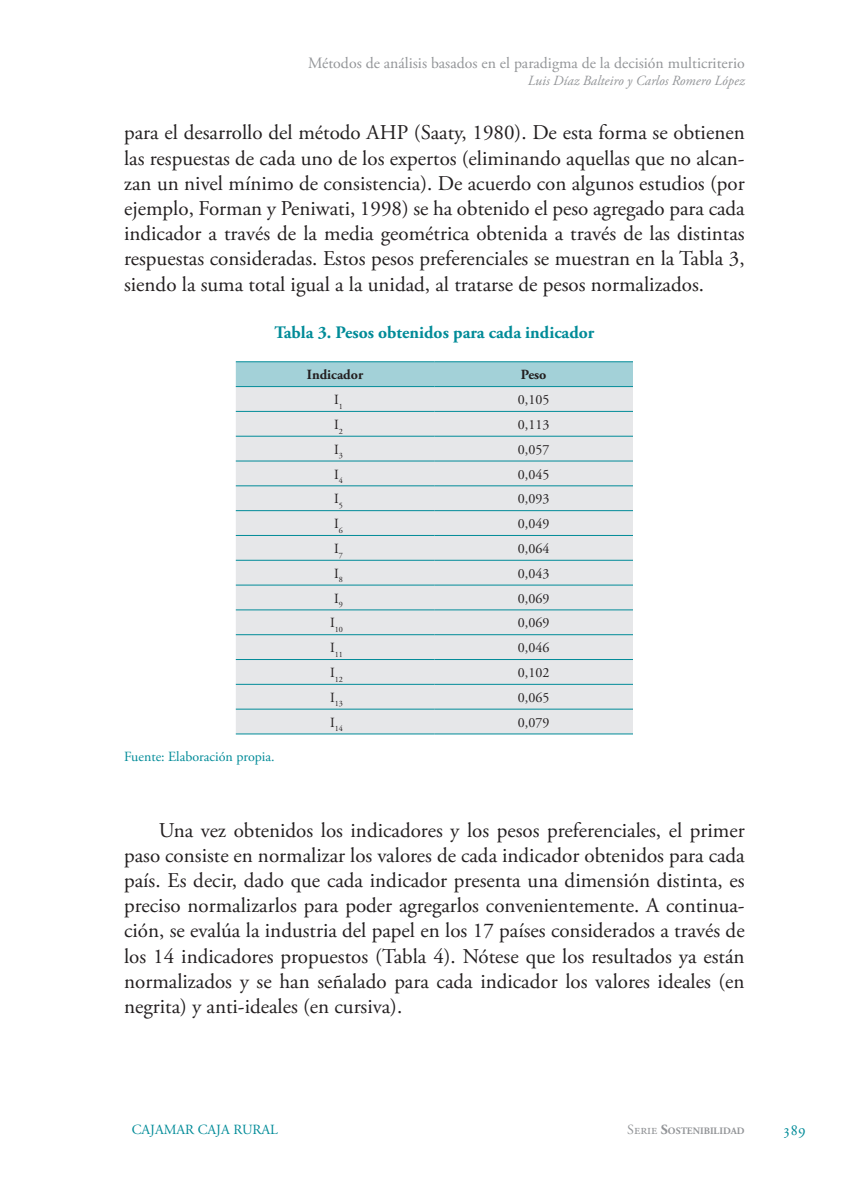
<style>
.page{position:relative;width:844px;height:1191px;background:#fff}
.page>*{position:absolute;margin:0;border:0;box-sizing:border-box;transform-origin:0 0}
.C__texto{font:21px/25.2px "Adobe Garamond Pro";color:#231f20;text-align:justify}
.Tabla_Titulo{font:700 17.5px "Adobe Garamond Pro";color:#008b98}
.t1{font:15.75px "Adobe Garamond Pro";color:#939598}
.t2{font:15.75px "Adobe Garamond Pro";color:#008b98}
.Tabla_cuerpo{font:14px "Adobe Garamond Pro";color:#231f20}
.Fuente{font:14px "Adobe Garamond Pro";color:#008b98}
.t3{font:italic 14px "Adobe Garamond Pro";color:#939598}
.Tabla_cuerpo-2{font:700 14px "Adobe Garamond Pro";color:#231f20}
.t4{font:700 9.8px "Adobe Garamond Pro";color:#939598}
.Tabla_cuerpo-3{font:8.22px "Adobe Garamond Pro";color:#231f20}
.s1{font-weight:400;font-size:14px}
.s2{font-size:14px}
</style>
<div class="page">
<div style="left:236px;top:362px;width:396px;height:24px;background:#a3d1d8"></div>
<div style="left:236px;top:387px;width:396px;height:346px;background:#e6e7e9"></div>
<hr style="left:236px;top:361px;width:198px;height:1px;background:#008b98">
<hr style="left:434px;top:361px;width:198px;height:1px;background:#008b98">
<hr style="left:236px;top:386px;width:198px;height:1px;background:#008b98">
<hr style="left:434px;top:386px;width:198px;height:1px;background:#008b98">
<hr style="left:236px;top:411px;width:198px;height:1px;background:#008b98">
<hr style="left:434px;top:411px;width:198px;height:1px;background:#008b98">
<hr style="left:236px;top:436px;width:198px;height:1px;background:#008b98">
<hr style="left:434px;top:436px;width:198px;height:1px;background:#008b98">
<hr style="left:236px;top:460px;width:198px;height:1px;background:#008b98">
<hr style="left:434px;top:460px;width:198px;height:1px;background:#008b98">
<hr style="left:236px;top:485px;width:198px;height:1px;background:#008b98">
<hr style="left:434px;top:485px;width:198px;height:1px;background:#008b98">
<hr style="left:236px;top:510px;width:198px;height:1px;background:#008b98">
<hr style="left:434px;top:510px;width:198px;height:1px;background:#008b98">
<hr style="left:236px;top:535px;width:198px;height:1px;background:#008b98">
<hr style="left:434px;top:535px;width:198px;height:1px;background:#008b98">
<hr style="left:236px;top:560px;width:198px;height:1px;background:#008b98">
<hr style="left:434px;top:560px;width:198px;height:1px;background:#008b98">
<hr style="left:236px;top:584px;width:198px;height:1px;background:#008b98">
<hr style="left:434px;top:584px;width:198px;height:1px;background:#008b98">
<hr style="left:236px;top:609px;width:198px;height:1px;background:#008b98">
<hr style="left:434px;top:609px;width:198px;height:1px;background:#008b98">
<hr style="left:236px;top:634px;width:198px;height:1px;background:#008b98">
<hr style="left:434px;top:634px;width:198px;height:1px;background:#008b98">
<hr style="left:236px;top:659px;width:198px;height:1px;background:#008b98">
<hr style="left:434px;top:659px;width:198px;height:1px;background:#008b98">
<hr style="left:236px;top:684px;width:198px;height:1px;background:#008b98">
<hr style="left:434px;top:684px;width:198px;height:1px;background:#008b98">
<hr style="left:236px;top:708px;width:198px;height:1px;background:#008b98">
<hr style="left:434px;top:708px;width:198px;height:1px;background:#008b98">
<hr style="left:236px;top:733px;width:198px;height:1px;background:#008b98">
<hr style="left:434px;top:733px;width:198px;height:1px;background:#008b98">
<p class="t1" style="left:308px;top:54px;width:438px">Métodos de análisis basados en el paradigma de la decisión multicriterio</p>
<p class="t3" style="left:527px;top:72px;width:218px">Luis Díaz Balteiro y Carlos Romero López</p>
<p class="C__texto" style="left:124px;top:121px;width:622px">para el desarrollo del método AHP (Saaty, 1980). De esta forma se obtienen las respuestas de cada uno de los expertos (eliminando aquellas que no alcan&shy;zan un nivel mínimo de consistencia). De acuerdo con algunos estudios (por ejemplo, Forman y Peniwati, 1998) se ha obtenido el peso agregado para cada indicador a través de la media geométrica obtenida a través de las distintas respuestas consideradas. Estos pesos preferenciales se muestran en la Tabla 3, siendo la suma total igual a la unidad, al tratarse de pesos normalizados.</p>
<p class="Tabla_Titulo" style="left:274px;top:322px;width:321px">Tabla 3. Pesos obtenidos para cada indicador</p>
<p class="Tabla_cuerpo-2" style="left:307px;top:367px;width:58px">Indicador</p>
<p class="Tabla_cuerpo-2" style="left:520px;top:367px;width:27px">Peso</p>
<p class="Tabla_cuerpo" style="left:334px;top:391px;width:10px">I<sub>1</sub></p>
<p class="Tabla_cuerpo" style="left:518px;top:391px;width:33px">0,105</p>
<p class="Tabla_cuerpo" style="left:334px;top:416px;width:10px">I<sub>2</sub></p>
<p class="Tabla_cuerpo" style="left:518px;top:416px;width:33px">0,113</p>
<p class="Tabla_cuerpo" style="left:334px;top:441px;width:10px">I<sub>3</sub></p>
<p class="Tabla_cuerpo" style="left:518px;top:441px;width:33px">0,057</p>
<p class="Tabla_cuerpo" style="left:334px;top:465px;width:10px">I<sub>4</sub></p>
<p class="Tabla_cuerpo" style="left:518px;top:465px;width:33px">0,045</p>
<p class="Tabla_cuerpo" style="left:334px;top:490px;width:10px">I<sub>5</sub></p>
<p class="Tabla_cuerpo" style="left:518px;top:490px;width:33px">0,093</p>
<p class="Tabla_cuerpo" style="left:334px;top:515px;width:10px">I<sub>6</sub></p>
<p class="Tabla_cuerpo" style="left:518px;top:515px;width:33px">0,049</p>
<p class="Tabla_cuerpo" style="left:334px;top:540px;width:10px">I<sub>7</sub></p>
<p class="Tabla_cuerpo" style="left:518px;top:540px;width:33px">0,064</p>
<p class="Tabla_cuerpo" style="left:334px;top:565px;width:10px">I<sub>8</sub></p>
<p class="Tabla_cuerpo" style="left:518px;top:565px;width:33px">0,043</p>
<p class="Tabla_cuerpo" style="left:334px;top:590px;width:10px">I<sub>9</sub></p>
<p class="Tabla_cuerpo" style="left:518px;top:590px;width:33px">0,069</p>
<p class="Tabla_cuerpo-3" style="left:330px;top:624px;width:14px"><sup>I</sup>10</p>
<p class="Tabla_cuerpo" style="left:518px;top:614px;width:33px">0,069</p>
<p class="Tabla_cuerpo-3" style="left:330px;top:649px;width:14px"><sup>I</sup>11</p>
<p class="Tabla_cuerpo" style="left:518px;top:639px;width:33px">0,046</p>
<p class="Tabla_cuerpo-3" style="left:330px;top:674px;width:14px"><sup>I</sup>12</p>
<p class="Tabla_cuerpo" style="left:518px;top:664px;width:33px">0,102</p>
<p class="Tabla_cuerpo-3" style="left:330px;top:699px;width:14px"><sup>I</sup>13</p>
<p class="Tabla_cuerpo" style="left:518px;top:689px;width:33px">0,065</p>
<p class="Tabla_cuerpo-3" style="left:330px;top:723px;width:14px"><sup>I</sup>14</p>
<p class="Tabla_cuerpo" style="left:518px;top:714px;width:33px">0,079</p>
<p class="Fuente" style="left:124px;top:748px;width:152px">Fuente: Elaboración propia.</p>
<p class="C__texto" style="left:124px;top:818px;width:622px;text-indent:35px">Una vez obtenidos los indicadores y los pesos preferenciales, el primer paso consiste en normalizar los valores de cada indicador obtenidos para cada país. Es decir, dado que cada indicador presenta una dimensión distinta, es preciso normalizarlos para poder agregarlos convenientemente. A continua&shy;ción, se evalúa la industria del papel en los 17 países considerados a través de los 14 indicadores propuestos (Tabla 4). Nótese que los resultados ya están normalizados y se han señalado para cada indicador los valores ideales (en negrita) y anti-ideales (en cursiva).</p>
<p class="Fuente" style="left:132px;top:1121px;width:148px">CAJAMAR CAJA RURAL</p>
<p class="t4" style="left:627px;top:1125px;width:119px"><span class="s1">Serie</span> <span class="s2">S</span>OSTENIBILIDAD</p>
<p class="t2" style="left:782px;top:1120px;width:25px">389</p>
</div>
